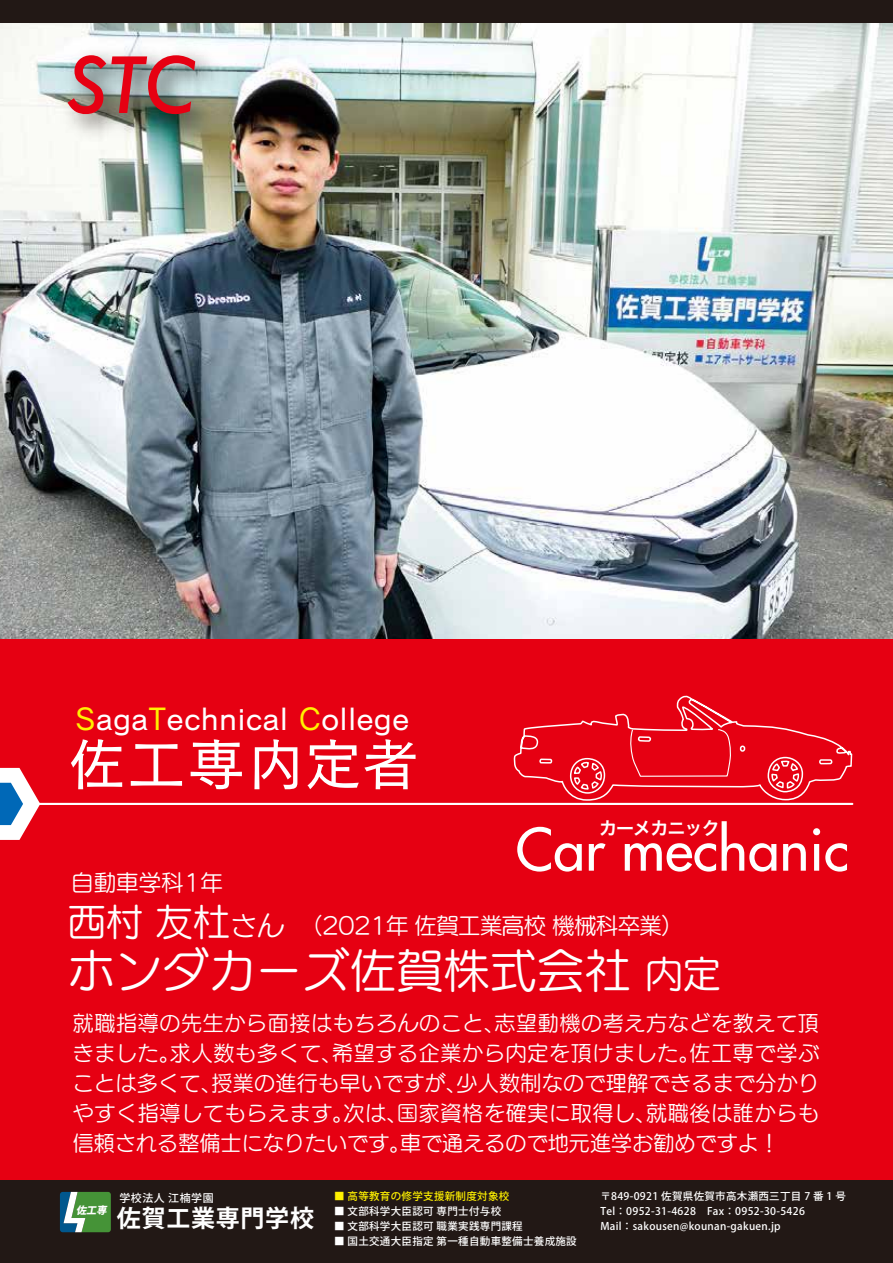
<style>
.page{position:relative;width:893px;height:1263px;background:#e60012}
.page>*{position:absolute;margin:0;border:0;box-sizing:border-box;transform-origin:0 0}
.t1{font:italic 500 75px "Futura";color:#e60012}
.t2{font:57px "Futura";color:#fff}
.t3{font:57px "Cezanne Pro N M";letter-spacing:.05em;color:#fff}
.t4{font:46.5px "UD Marugo Large Pr 6 N M";letter-spacing:.01em;color:#fff}
.t5{font:31.5px "Cezanne Pro N M";letter-spacing:.025em;color:#fff}
.t6{font:700 24px "Koz Go Pro";letter-spacing:.03em;color:#fff}
.t7{font:22.5px "UD Marugo Large Pr 6 N M";letter-spacing:-.03em;color:#fff}
.t8{font:22.5px "UD Marugo Large Pr 6 N M";color:#fff}
.t9{font:21px/30px "UD Marugo Large Pr 6 N M";letter-spacing:.005em;color:#fff;text-align:justify}
.t10{font:18px "Hira Kaku Pro W6";letter-spacing:-.05em;color:#fff}
.t11{font:500 10.95px "Koz Go Pro";letter-spacing:.05em;color:#fff}
.t12{font:500 10.5px/15px "Koz Go Pro";letter-spacing:.03em;color:#fff}
.t13{font:500 10.5px "Koz Go Pro";letter-spacing:.03em;color:#fff100}
.t14{font:italic 800 10.2px "Koz Go Pro";color:#fff}
.s1{color:#fff100}
.s2{font-size:37.5px}
.s3{font-size:27px}
</style>
<div class="page">
<img style="left:0;top:22px;width:893px;height:617px">
<div style="left:0;top:1180px;width:893px;height:83px;background:#221815"></div>
<svg style="left:513px;top:695px;width:340px;height:108px"></svg>
<svg style="left:629px;top:728px;width:103px;height:49px"></svg>
<svg style="left:0;top:768px;width:40px;height:72px"></svg>
<hr style="left:28px;top:803px;width:825px;height:2px;background:#fff">
<svg style="left:60px;top:1192px;width:51px;height:40px;background:#579866"></svg>
<div style="left:0;top:0;width:893px;height:22px;background:#221815"></div>
<img style="left:48px;top:30px;width:182px;height:140px">
<h1 class="t1" style="left:65px;top:34px;width:131px">STC</h1>
<h3 class="t5" style="left:76px;top:699px;width:335px"><span class="s1">S</span>aga<span class="s1">T</span>echnical <span class="s1">C</span>ollege</h3>
<h2 class="t3" style="left:68px;top:728px;width:352px">佐工専内定者</h2>
<p class="t8" style="left:71px;top:870px;width:153px">自動車学科1年</p>
<p class="t10" style="left:599px;top:812px;width:122px">カーメカニック</p>
<h2 class="t2" style="left:515px;top:812px;width:335px">Car mechanic</h2>
<p class="t7" style="left:68px;top:913px;width:617px"><span class="s2">西村 友杜</span><span class="s3">さん　</span>（2021年佐賀工業高校 機械科卒業）</p>
<h3 class="t4" style="left:68px;top:945px;width:654px">ホンダカーズ佐賀株式会社<span class="s2">内定</span></h3>
<p class="t9" style="left:73px;top:1008px;width:748px">就職指導の先生から面接はもちろんのこと、志望動機の考え方などを教えて頂きました。求人数も多くて、希望する企業から内定を頂けました。佐工専で学ぶことは多くて、授業の進行も早いですが、少人数制なので理解できるまで分かりやすく指導してもらえます。次は、国家資格を確実に取得し、就職後は誰からも信頼される整備士になりたいです。車で通えるので地元進学お勧めですよ！</p>
<p class="t14" style="left:76px;top:1203px;width:35px">佐工専</p>
<p class="t11" style="left:119px;top:1191px;width:96px">学校法人 江楠学園</p>
<p class="t6" style="left:117px;top:1203px;width:199px">佐賀工業専門学校</p>
<p class="t13" style="left:334px;top:1189px;width:177px">■ 高等教育の修学支援新制度対象校</p>
<p class="t12" style="left:334px;top:1204px;width:169px">■ 文部科学大臣認可 専門士付与校</p>
<p class="t12" style="left:334px;top:1219px;width:190px">■ 文部科学大臣認可 職業実践専門課程</p>
<p class="t12" style="left:334px;top:1234px;width:244px">■ 国土交通大臣指定 第一種自動車整備士養成施設</p>
<p class="t12" style="left:600px;top:1189px;width:247px">〒849-0921 佐賀県佐賀市高木瀬西三丁目 7 番 1 号<br>Tel：0952-31-4628 Fax：0952-30-5426<br>Mail： sakousen@kounan-gakuen.jp</p>
</div>
